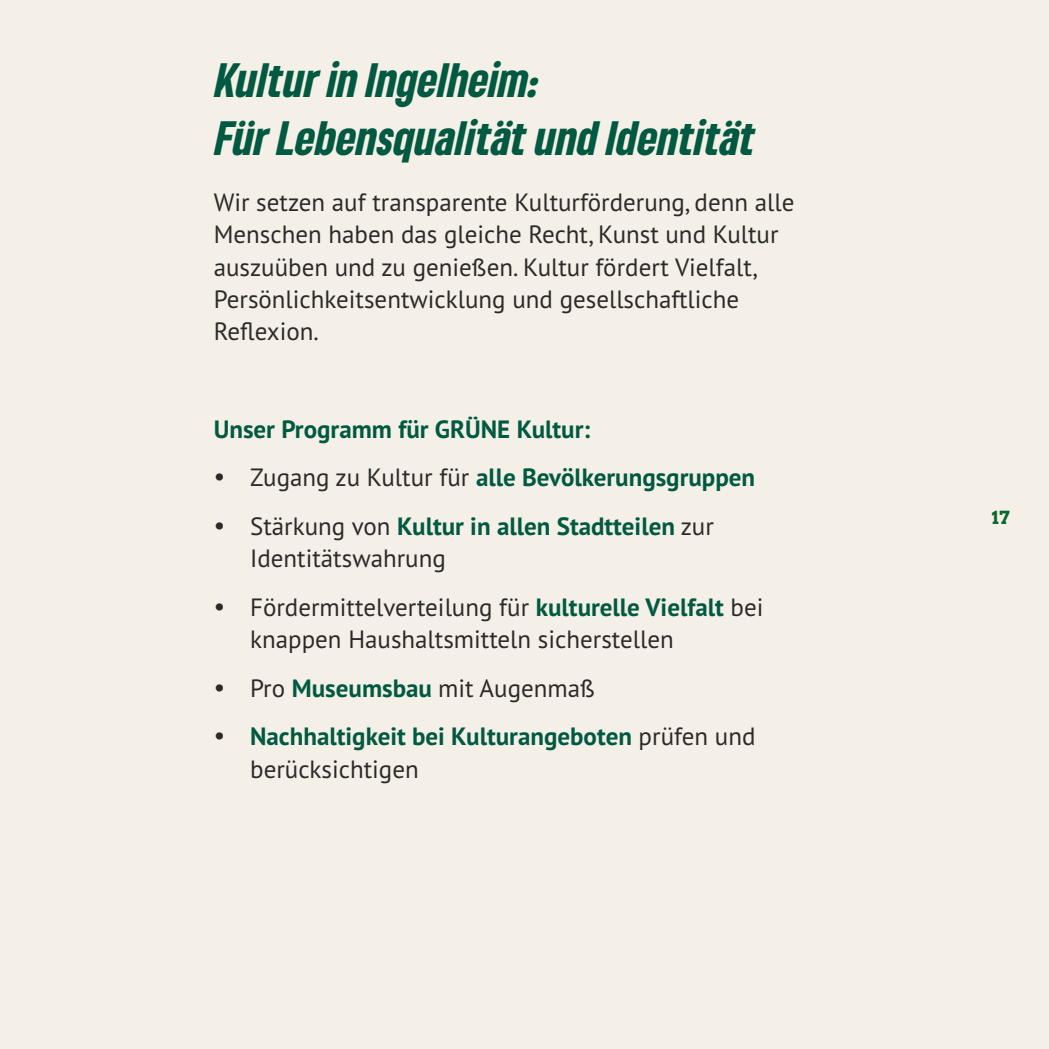
<style>
.page{position:relative;width:1049px;height:1049px;background:#f4f0e7}
.page>*{position:absolute;margin:0;border:0;box-sizing:border-box;transform-origin:0 0}
.t1{font:italic 900 condensed 45px/57.5px "Gruene Type";color:#005940}
.t2{font:25px/32.5px "PT Sans";color:#2b2a29}
.t3{font:700 25px/48.5px "PT Sans";color:#005940}
.t4{font:18px "Arvo Gruen";color:#0a672e}
.s1{font-weight:400;color:#2b2a29}
.s2{font-weight:700;color:#005940}
</style>
<div class="page">
<h1 class="t1" style="left:215px;top:50px;width:542px">Kultur in Ingelheim:<br>Für Lebensqualität und Identität</h1>
<p class="t2" style="left:214px;top:188px;width:582px">Wir setzen auf transparente Kulturförderung, denn alle Menschen haben das gleiche Recht, Kunst und Kultur auszuüben und zu genießen. Kultur fördert Vielfalt, Persönlichkeitsentwicklung und gesellschaftliche Reflexion.</p>
<p class="t3" style="left:250px;top:407px;width:507px;text-indent:-36px">Unser Programm für GRÜNE Kultur:<br><span class="s1">Zugang zu Kultur für</span> alle Bevölkerungsgruppen<br><span class="s1">Stärkung von</span> Kultur in allen Stadtteilen <span class="s1">zur</span></p>
<p class="t2" style="left:250px;top:536px;width:515px;line-height:48.5px">Identitätswahrung<br>Fördermittelverteilung für <span class="s2">kulturelle Vielfalt</span> bei</p>
<p class="t2" style="left:250px;top:617px;width:507px;line-height:48.5px">knappen Haushaltsmitteln sicherstellen<br>Pro <span class="s2">Museumsbau</span> mit Augenmaß<br><span class="s2">Nachhaltigkeit bei Kulturangeboten</span> prüfen und</p>
<p class="t2" style="left:250px;top:755px;width:170px">berücksichtigen</p>
<p class="t4" style="left:992px;top:510px;width:20px">17</p>
</div>
